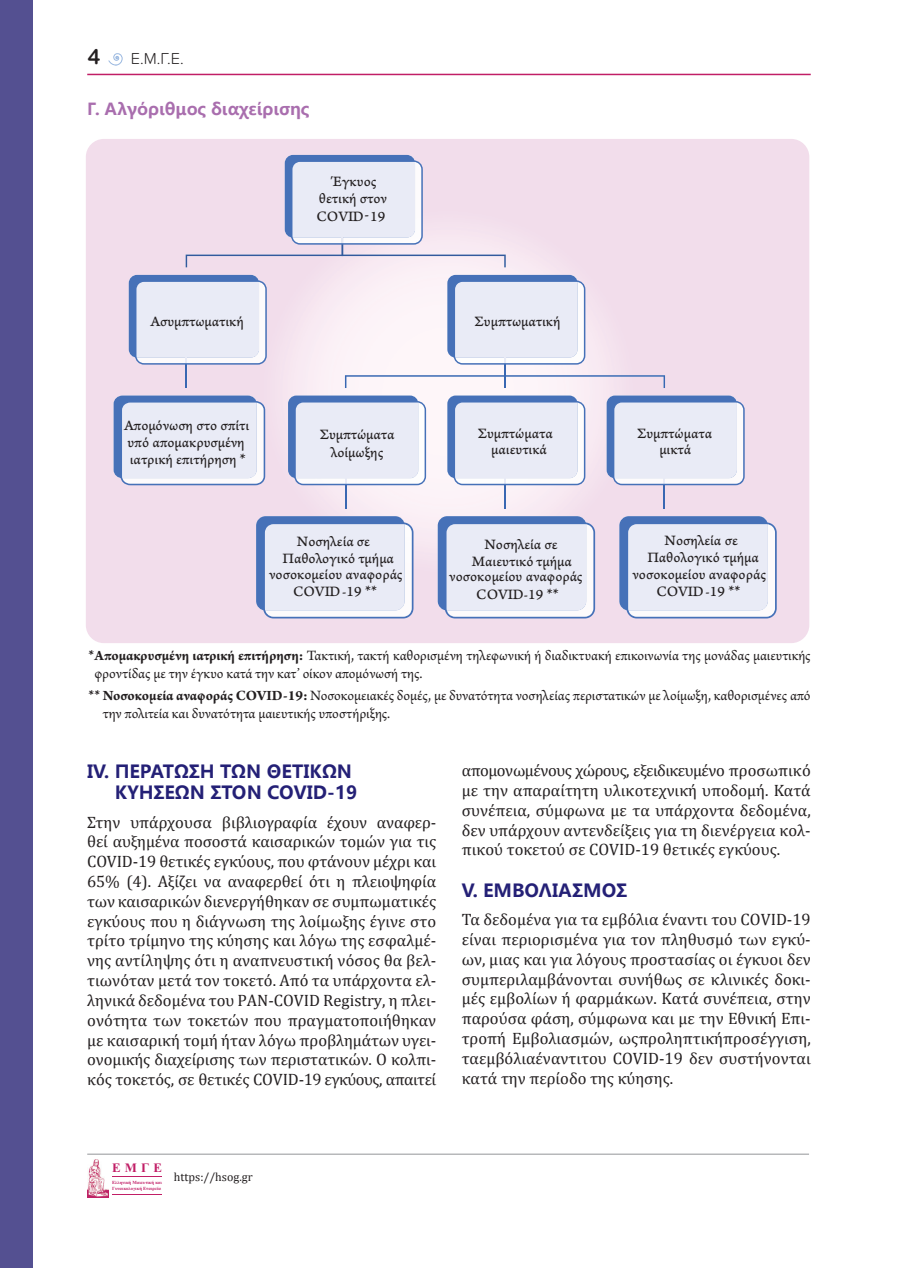
<style>
.page{position:relative;width:898px;height:1268px;background:#fff}
.page>*{position:absolute;margin:0;border:0;box-sizing:border-box;transform-origin:0 0}
.t1{font:21px "Arial Rounded MT Bold";color:#231f20}
.Μεγαλοι_Τίτλοι{font:700 18px/21.6px "Microsoft Ya Hei UI";color:#242076;text-align:right}
.Βασικό{font:16.5px/19.8px "Cambria";color:#231f20;text-align:justify}
.Μικροί_Τίτλοι{font:700 16.5px "Microsoft Ya Hei UI";color:#a96eae}
.t2{font:300 16.5px "Proxima Soft";color:#231f20}
.t3{font:15px/17.1px "Arno Pro Caption";color:#231f20;text-align:center}
.Βασικό-2{font:15px/18px "Arno Pro";letter-spacing:-.005em;color:#231f20}
.t4{font:700 12.9px "Times New Roman";color:#c11e66}
.t5{font:12px "Cambria";color:#231f20}
.t6{font:700 4.65px/5.6px "Times New Roman";color:#c11e66}
.s1{font-size:13.8px}
.s2{font-weight:700}
</style>
<div class="page">
<hr style="left:87px;top:74px;width:723px;height:1px;background:#c11e66">
<svg style="left:108px;top:53px;width:15px;height:13px"></svg>
<div style="left:0;top:0;width:33px;height:1267px;background:#545091"></div>
<hr style="left:87px;top:1153px;width:721px;height:1px;background:#939598">
<img style="left:87px;top:1159px;width:21px;height:38px">
<hr style="left:112px;top:1175px;width:50px;height:1px;background:#c11e66">
<hr style="left:112px;top:1193px;width:50px;height:1px;background:#c11e66">
<img style="left:86px;top:139px;width:723px;height:504px">
<hr style="left:663px;top:470px;width:1px;height:38px;background:#3967b2">
<hr style="left:504px;top:470px;width:1px;height:38px;background:#3967b2">
<hr style="left:345px;top:470px;width:1px;height:38px;background:#3967b2">
<hr style="left:185px;top:350px;width:2px;height:38px;background:#3967b2">
<div style="left:284px;top:155px;width:131px;height:82px;background:#4671b8;border-radius:8px"></div>
<svg style="left:185px;top:160px;width:320px;height:107px;background:#e8deec"></svg>
<div style="left:129px;top:275px;width:130px;height:82px;background:#4671b8;border-radius:8px"></div>
<svg style="left:135px;top:280px;width:132px;height:84px;background:#e1e5f2"></svg>
<div style="left:113px;top:395px;width:144px;height:83px;background:#4671b8;border-radius:9px"></div>
<svg style="left:120px;top:401px;width:145px;height:84px;background:#e1e5f2"></svg>
<div style="left:447px;top:275px;width:130px;height:82px;background:#4671b8;border-radius:8px"></div>
<svg style="left:345px;top:280px;width:319px;height:108px"></svg>
<div style="left:288px;top:395px;width:130px;height:83px;background:#4671b8;border-radius:8px"></div>
<svg style="left:294px;top:401px;width:132px;height:84px;background:#e2e6f3"></svg>
<div style="left:256px;top:516px;width:148px;height:94px;background:#4671b8;border-radius:9px"></div>
<svg style="left:263px;top:522px;width:150px;height:96px;background:#e1e5f2"></svg>
<div style="left:447px;top:395px;width:130px;height:83px;background:#4671b8;border-radius:8px"></div>
<svg style="left:453px;top:401px;width:132px;height:84px;background:#e2e6f3"></svg>
<div style="left:437px;top:516px;width:149px;height:94px;background:#4671b8;border-radius:9px"></div>
<svg style="left:444px;top:522px;width:151px;height:96px;background:#e0e4f2"></svg>
<div style="left:606px;top:395px;width:130px;height:83px;background:#4671b8;border-radius:8px"></div>
<svg style="left:612px;top:401px;width:132px;height:84px;background:#e2e5f3"></svg>
<div style="left:619px;top:516px;width:148px;height:94px;background:#4671b8;border-radius:9px"></div>
<svg style="left:626px;top:522px;width:150px;height:96px;background:#e1e5f2"></svg>
<p class="t1" style="left:88px;top:44px;width:14px">4</p>
<p class="t2" style="left:131px;top:46px;width:54px">Ε.Μ.Γ.Ε.</p>
<p class="Μικροί_Τίτλοι" style="left:87px;top:98px;width:224px">Γ. Αλγόριθμος διαχείρισης</p>
<p class="t3" style="left:319px;top:174px;width:69px;line-height:16.2px">Έγκυος θετική στον</p>
<p class="t3" style="left:316px;top:208px;width:70px">COVID-19</p>
<p class="t3" style="left:150px;top:314px;width:95px">Ασυμπτωματική</p>
<p class="t3" style="left:124px;top:417px;width:127px;text-align:left">Απομόνωση στο σπίτι υπό απομακρυσμένη ιατρική επιτήρηση *</p>
<p class="t3" style="left:319px;top:427px;width:76px">Συμπτώματα λοίμωξης</p>
<p class="t3" style="left:282px;top:533px;width:113px;text-align:left;text-indent:14px">Νοσηλεία σε<br>Παθολογικό τμήμα</p>
<p class="t3" style="left:269px;top:566px;width:135px">νοσοκομείου αναφοράς<br>COVID<span class="s1">-</span>19 **</p>
<p class="t3" style="left:474px;top:314px;width:87px">Συμπτωματική</p>
<p class="t3" style="left:477px;top:426px;width:76px;line-height:15.6px">Συμπτώματα μαιευτικά</p>
<p class="t3" style="left:484px;top:536px;width:75px">Νοσηλεία σε</p>
<p class="t3" style="left:471px;top:553px;width:102px">Μαιευτικό τμήμα</p>
<p class="t3" style="left:449px;top:569px;width:135px">νοσοκομείου αναφοράς</p>
<p class="t3" style="left:476px;top:586px;width:84px">COVID<span class="s1">-</span>19 **</p>
<p class="t3" style="left:637px;top:426px;width:76px;line-height:15.6px">Συμπτώματα μικτά</p>
<p class="t3" style="left:632px;top:532px;width:135px">Νοσηλεία σε<br>Παθολογικό τμήμα νοσοκομείου αναφοράς<br>COVID<span class="s1">-</span>19 **</p>
<p class="Βασικό-2" style="left:94px;top:646px;width:717px;text-indent:-6px"><span class="s2">*Απομακρυσμένη ιατρική επιτήρηση:</span> Τακτική, τακτή καθορισμένη τηλεφωνική ή διαδικτυακή επικοινωνία της μονάδας μαιευτικής φροντίδας με την έγκυο κατά την κατ’ οίκον απομόνωσή της.</p>
<p class="Βασικό-2" style="left:103px;top:687px;width:709px;text-indent:-14px"><span class="s2">** Νοσοκομεία αναφοράς COVID-19:</span> Νοσοκομειακές δομές, με δυνατότητα νοσηλείας περιστατικών με λοίμωξη, καθορισμένες από την πολιτεία και δυνατότητα μαιευτικής υποστήριξης.</p>
<p class="Μεγαλοι_Τίτλοι" style="left:87px;top:759px;width:271px">ΙV. ΠΕΡΑΤΩΣΗ ΤΩΝ ΘΕΤΙΚΩΝ<br>ΚΥΗΣΕΩΝ ΣΤΟΝ COVID-19</p>
<p class="Βασικό" style="left:87px;top:811px;width:350px">Στην υπάρχουσα βιβλιογραφία έχουν αναφερ&shy;θεί αυξημένα ποσοστά καισαρικών τομών για τις COVID-19 θετικές εγκύους, που φτάνουν μέχρι και 65% (4). Αξίζει να αναφερθεί ότι η πλειοψηφία των καισαρικών διενεργήθηκαν σε συμπωματικές εγκύους που η διάγνωση της λοίμωξης έγινε στο τρίτο τρίμηνο της κύησης και λόγω της εσφαλμέ&shy;νης αντίληψης ότι η αναπνευστική νόσος θα βελ&shy;τιωνόταν μετά τον τοκετό. Από τα υπάρχοντα ελ&shy;ληνικά δεδομένα του PAN-COVID Registry, η πλει&shy;ονότητα των τοκετών που πραγματοποιήθηκαν με καισαρική τομή ήταν λόγω προβλημάτων υγει&shy;ονομικής διαχείρισης των περιστατικών. Ο κολπι&shy;κός τοκετός, σε θετικές COVID-19 εγκύους, απαιτεί</p>
<p class="Βασικό" style="left:461px;top:760px;width:350px">απομονωμένους χώρους, εξειδικευμένο προσωπικό με την απαραίτητη υλικοτεχνική υποδομή. Κατά συνέπεια, σύμφωνα με τα υπάρχοντα δεδομένα, δεν υπάρχουν αντενδείξεις για τη διενέργεια κολ&shy;πικού τοκετού σε COVID-19 θετικές εγκύους.</p>
<p class="Μεγαλοι_Τίτλοι" style="left:461px;top:878px;width:167px">V. ΕΜΒΟΛΙΑΣΜΟΣ</p>
<p class="Βασικό" style="left:461px;top:909px;width:350px">Τα δεδομένα για τα εμβόλια έναντι του COVID-19 είναι περιορισμένα για τον πληθυσμό των εγκύ&shy;ων, μιας και για λόγους προστασίας οι έγκυοι δεν συμπεριλαμβάνονται συνήθως σε κλινικές δοκι&shy;μές εμβολίων ή φαρμάκων. Κατά συνέπεια, στην παρούσα φάση, σύμφωνα και με την Εθνική Επι&shy;τροπή Εμβολιασμών, ωςπροληπτικήπροσέγγιση, ταεμβόλιαέναντιτου COVID-19 δεν συστήνονται κατά την περίοδο της κύησης.</p>
<p class="t4" style="left:112px;top:1158px;width:51px">ΕΜΓΕ</p>
<p class="t6" style="left:112px;top:1179px;width:51px">Ελληνική Μαιευτική και<br>Γυναικολογική Εταιρεία</p>
<p class="t5" style="left:174px;top:1169px;width:80px">https://hsog.gr</p>
</div>
